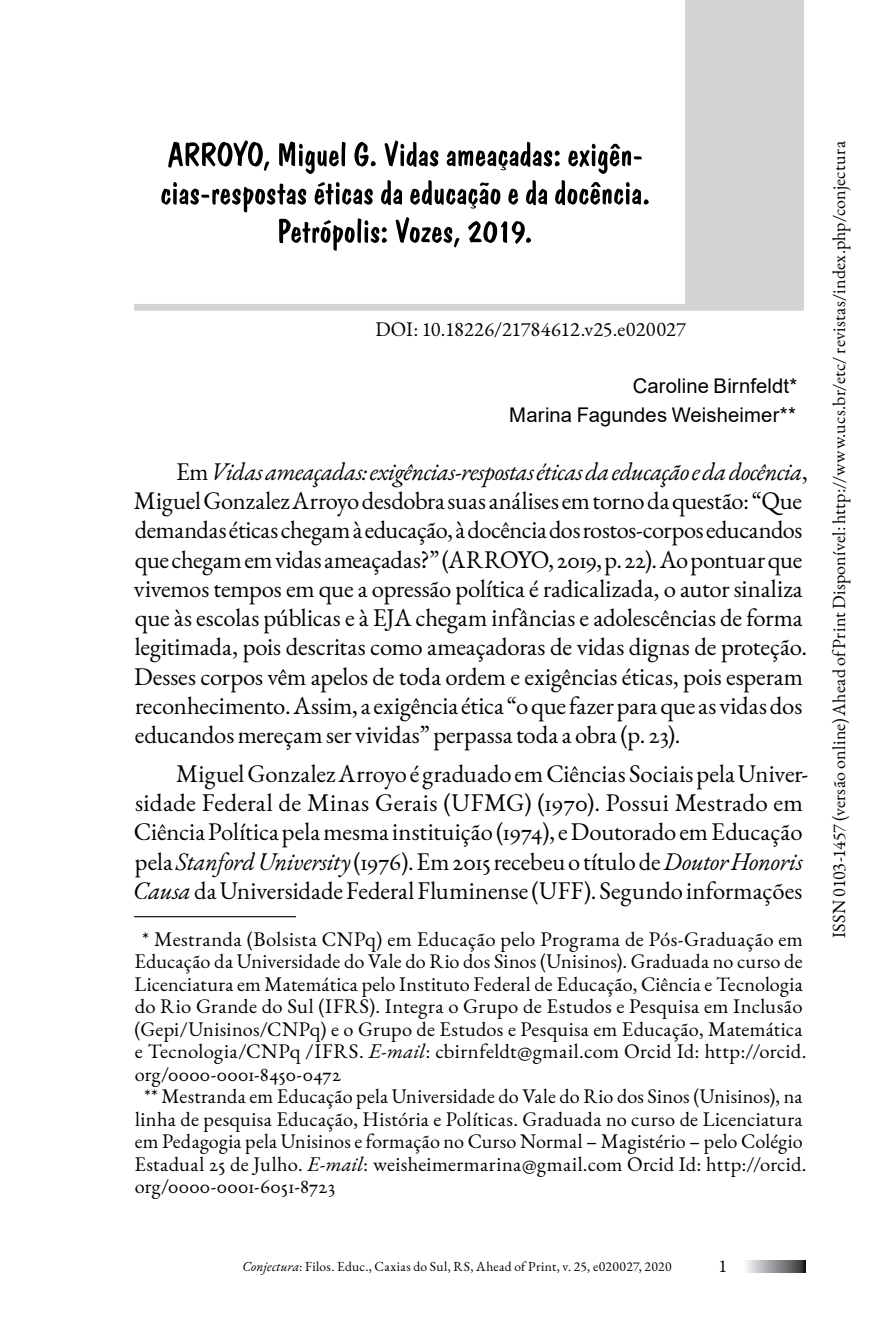
<style>
.page{position:relative;width:893px;height:1340px;background:#fff}
.page>*{position:absolute;margin:0;border:0;box-sizing:border-box;transform-origin:0 0}
.t1{font:24.75px/29.2px "EB Garamond";letter-spacing:-.005em;color:#000}
.t2{font:20.25px/22.5px "EB Garamond";letter-spacing:.01em;color:#000}
.t3{font:20.25px/29.2px "Arial";letter-spacing:.005em;color:#000;text-align:right}
.t4{font:18px "EB Garamond";letter-spacing:.015em;color:#000}
.t5{font:13.5px "EB Garamond";letter-spacing:.025em;color:#000}
.s1{font-style:italic}
.s2{color:#fff}
</style>
<div class="page">
<svg style="left:746px;top:1260px;width:59px;height:12px"></svg>
<div style="left:685px;top:0;width:119px;height:310px;background:#d1d3d4"></div>
<div style="left:134px;top:304px;width:670px;height:7px;background:#d1d3d4"></div>
<svg style="left:168px;top:140px;width:474px;height:34px"></svg>
<svg style="left:161px;top:180px;width:488px;height:71px"></svg>
<hr style="left:134px;top:916px;width:162px;height:1px;background:#000">
<p class="t2" style="left:375px;top:318px;width:312px">DOI: 10.18226/21784612.v25.e020027</p>
<p class="t3" style="left:509px;top:371px;width:296px">Caroline Birnfeldt*<sup>1<br></sup>Marina Fagundes Weisheimer**<sup>2</sup></p>
<p class="t1" style="left:134px;top:457px;width:675px;text-indent:42px">Em <span class="s1">Vidas ameaçadas: exigências-respostas éticas da educação e da docência</span>, Miguel Gonzalez Arroyo desdobra suas análises em torno da questão: “Que demandas éticas chegam à educação, à docência dos rostos-corpos educandos que chegam em vidas ameaçadas?” (ARROYO, 2019, p. 22). Ao pontuar que vivemos tempos em que a opressão política é radicalizada, o autor sinaliza que às escolas públicas e à EJA chegam infâncias e adolescências de forma legitimada, pois descritas como ameaçadoras de vidas dignas de proteção.<br>Desses corpos vêm apelos de toda ordem e exigências éticas, pois esperam reconhecimento. Assim, a exigência ética “o que fazer para que as vidas dos educandos mereçam ser vividas” perpassa toda a obra (p. 23).</p>
<p class="t1" style="left:133px;top:759px;width:677px;text-indent:43px">Miguel Gonzalez Arroyo é graduado em Ciências Sociais pela Univer&shy;sidade Federal de Minas Gerais (UFMG) (1970). Possui Mestrado em Ciência Política pela mesma instituição (1974), e Doutorado em Educação pela <span class="s1">Stanford University</span> (1976). Em 2015 recebeu o título de <span class="s1">DoutorHonoris Causa</span> da Universidade Federal Fluminense (UFF). Segundo informações</p>
<p class="t2" style="left:133px;top:927px;width:675px"><span class="s2">1</span>* Mestranda (Bolsista CNPq) em Educação pelo Programa de Pós-Graduação em Educação da Universidade do Vale do Rio dos Sinos (Unisinos). Graduada no curso de Licenciatura em Matemática pelo Instituto Federal de Educação, Ciência e Tecnologia do Rio Grande do Sul (IFRS). Integra o Grupo de Estudos e Pesquisa em Inclusão (Gepi/Unisinos/CNPq) e o Grupo de Estudos e Pesquisa em Educação, Matemática e Tecnologia/CNPq /IFRS. <span class="s1">E-mail</span>: cbirnfeldt@gmail.com Orcid Id: http://orcid. org/0000-0001-8450-0472<br><span class="s2">2</span>** Mestranda em Educação pela Universidade do Vale do Rio dos Sinos (Unisinos), na linha de pesquisa Educação, História e Políticas. Graduada no curso de Licenciatura em Pedagogia pela Unisinos e formação no Curso Normal – Magistério – pelo Colégio Estadual 25 de Julho. <span class="s1">E-mail</span>: weisheimermarina@gmail.com Orcid Id: http://orcid. org/0000-0001-6051-8723</p>
<p class="t5" style="left:242px;top:1257px;width:431px"><span class="s1">Conjectura</span>: Filos. Educ., Caxias do Sul, RS, Ahead of Print, v. 25, e020027, 2020</p>
<p class="t4" style="left:718px;top:1254px;width:10px">1</p>
<p class="t4" style="left:827px;top:938px;width:798px;rotate:-90deg">ISSN 0103-1457 (versão online) Ahead of Print Disponível: http://www.ucs.br/etc/ revistas/index.php/conjectura</p>
</div>
